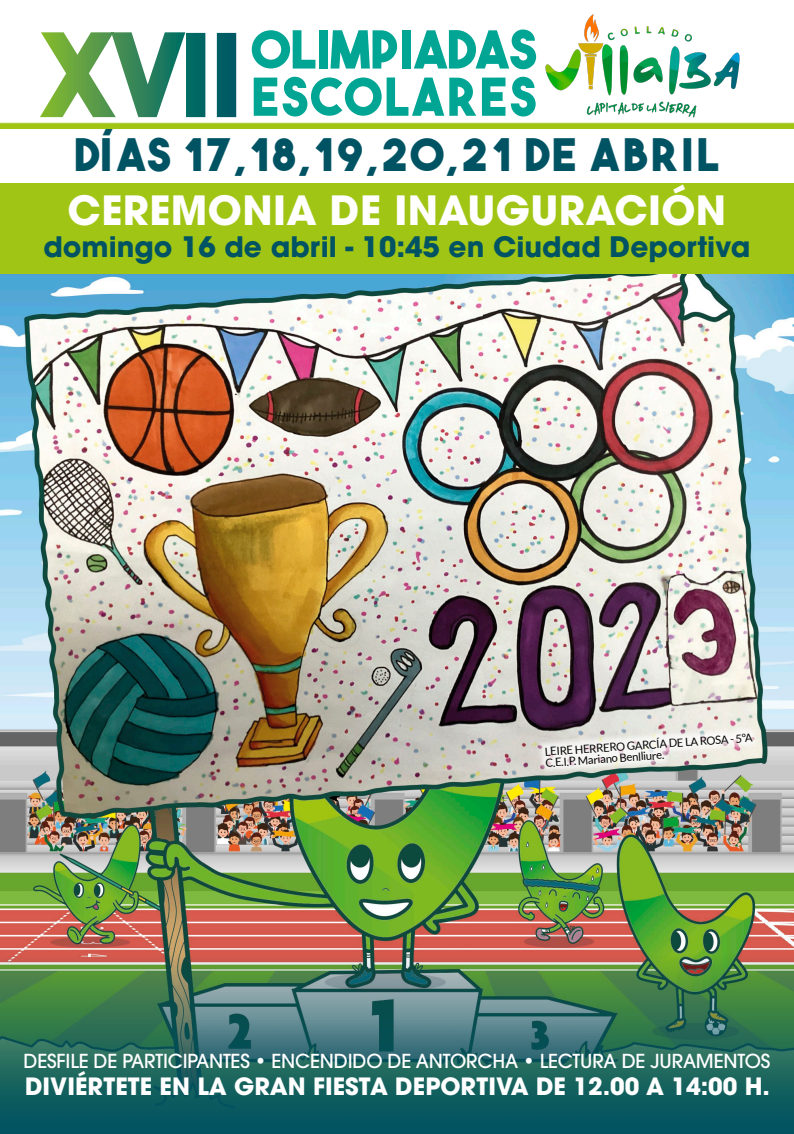
<style>
.page{position:relative;width:794px;height:1134px;background:#fff}
.page>*{position:absolute;margin:0;border:0;box-sizing:border-box;transform-origin:0 0}
.t1{font:52.08px/47.2px "The Bold Font";color:#00a594;text-align:right}
.t2{font:44.72px "The Bold Font";letter-spacing:.07em;color:#005363}
.t3{font:700 40px "Avant Garde";letter-spacing:.01em;color:#fff}
.t4{font:700 28px "Avant Garde";color:#005363}
.t5{font:700 23.68px "Avant Garde";color:#fff}
.t6{font:500 19.2px "Avant Garde";letter-spacing:-.01em;color:#fff}
.t7{font:11.28px/11.3px "Lato";color:#020202}
.s1{font-size:114.56px;color:#fff}
</style>
<div class="page">
<img style="left:0;top:274px;width:794px;height:681px">
<svg style="left:0;top:955px;width:794px;height:179px;background:#367061"></svg>
<img style="left:545px;top:14px;width:195px;height:104px">
<svg style="left:0;top:122px;width:794px;height:7px;background:#adcc34"></svg>
<div style="left:0;top:184px;width:794px;height:90px;background:#a1c515"></div>
<svg style="left:535px;top:722px;width:228px;height:55px"></svg>
<h1 class="t1" style="left:40px;top:25px;width:499px">OLIMPIADAS<br><span class="s1">XVII</span> ESCOLARES</h1>
<h2 class="t2" style="left:75px;top:127px;width:646px">DÍAS 17,18,19,20,21 DE ABRIL</h2>
<h3 class="t3" style="left:68px;top:185px;width:660px">CEREMONIA DE INAUGURACIÓN</h3>
<h3 class="t4" style="left:43px;top:228px;width:709px">domingo 16 de abril - 10:45 en Ciudad Deportiva</h3>
<p class="t7" style="left:544px;top:746px;width:210px;rotate:-4deg">LEIRE HERRERO GARCÍA DE LA ROSA - 5ºA<br>C.E.I.P. Mariano Benlliure.</p>
<p class="t6" style="left:24px;top:1049px;width:748px">DESFILE DE PARTICIPANTES • ENCENDIDO DE ANTORCHA • LECTURA DE JURAMENTOS</p>
<p class="t5" style="left:25px;top:1070px;width:746px">DIVIÉRTETE EN LA GRAN FIESTA DEPORTIVA DE 12.00 A 14:00 H.</p>
</div>
